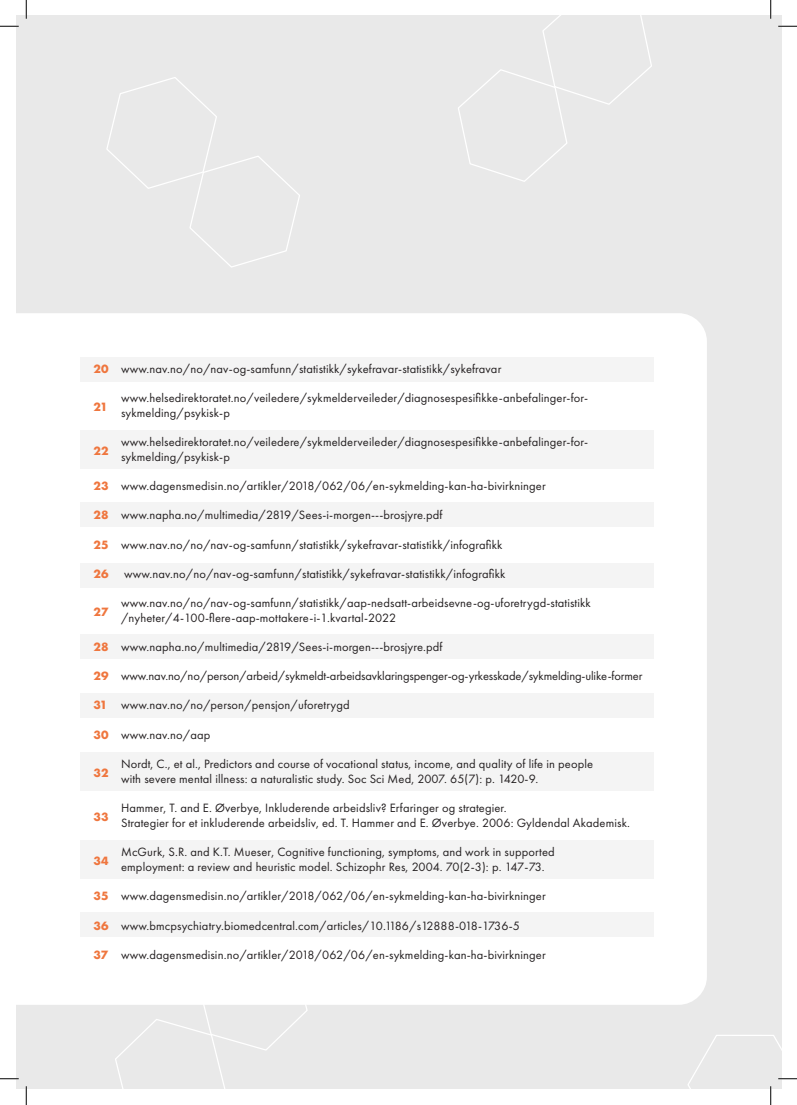
<style>
.page{position:relative;width:797px;height:1105px;background:#fff}
.page>*{position:absolute;margin:0;border:0;box-sizing:border-box;transform-origin:0 0}
.t1{font:12.5px/15px "Futura PT";letter-spacing:.01em;color:#231f20}
.t2{font:12.5px "Futura PT";letter-spacing:-.01em;color:#231f20}
.t3{font:700 12.5px "Futura PT";letter-spacing:.01em;color:#ef763e}
.s1{font-weight:700;color:#ef763e}
</style>
<div class="page">
<div style="left:16px;top:16px;width:765px;height:1073px;background:#e9e9e9"></div>
<div style="left:16px;top:313px;width:691px;height:692px;background:#fff"></div>
<svg style="left:106px;top:77px;width:194px;height:191px"></svg>
<svg style="left:458px;top:16px;width:194px;height:166px"></svg>
<svg style="left:114px;top:938px;width:194px;height:151px"></svg>
<div style="left:80px;top:358px;width:573px;height:24px;background:#f4f4f4"></div>
<div style="left:80px;top:502px;width:573px;height:25px;background:#f4f4f4"></div>
<div style="left:80px;top:563px;width:573px;height:24px;background:#f4f4f4"></div>
<div style="left:80px;top:635px;width:573px;height:24px;background:#f4f4f4"></div>
<div style="left:80px;top:694px;width:573px;height:24px;background:#f4f4f4"></div>
<div style="left:80px;top:912px;width:573px;height:25px;background:#f4f4f4"></div>
<div style="left:80px;top:430px;width:573px;height:39px;background:#f4f4f4"></div>
<div style="left:80px;top:753px;width:573px;height:38px;background:#f4f4f4"></div>
<div style="left:80px;top:840px;width:573px;height:39px;background:#f4f4f4"></div>
<svg style="left:0;top:25px;width:19px;height:2px"></svg>
<svg style="left:778px;top:25px;width:19px;height:2px"></svg>
<svg style="left:0;top:1078px;width:19px;height:1px"></svg>
<svg style="left:25px;top:0;width:2px;height:19px"></svg>
<svg style="left:25px;top:1086px;width:2px;height:19px"></svg>
<svg style="left:770px;top:0;width:1px;height:19px"></svg>
<svg style="left:688px;top:1034px;width:109px;height:71px"></svg>
<p class="t1" style="left:94px;top:361px;width:409px"><span class="s1">20</span> www.nav.no/no/nav-og-samfunn/statistikk/sykefravar-statistikk/sykefravar</p>
<p class="t3" style="left:94px;top:398px;width:16px">21</p>
<p class="t1" style="left:121px;top:390px;width:468px">www.helsedirektoratet.no/veiledere/sykmelderveileder/diagnosespesifikke-anbefalinger-for&shy;sykmelding/psykisk-p</p>
<p class="t3" style="left:94px;top:442px;width:17px">22</p>
<p class="t1" style="left:121px;top:434px;width:468px">www.helsedirektoratet.no/veiledere/sykmelderveileder/diagnosespesifikke-anbefalinger-for&shy;sykmelding/psykisk-p</p>
<p class="t1" style="left:94px;top:478px;width:453px"><span class="s1">23</span> www.dagensmedisin.no/artikler/2018/062/06/en-sykmelding-kan-ha-bivirkninger</p>
<p class="t1" style="left:94px;top:508px;width:350px"><span class="s1">28</span> www.napha.no/multimedia/2819/Sees-i-morgen---brosjyre.pdf</p>
<p class="t1" style="left:94px;top:537px;width:410px"><span class="s1">25</span> www.nav.no/no/nav-og-samfunn/statistikk/sykefravar-statistikk/infografikk</p>
<p class="t1" style="left:94px;top:566px;width:413px"><span class="s1">26</span> www.nav.no/no/nav-og-samfunn/statistikk/sykefravar-statistikk/infografikk</p>
<p class="t3" style="left:94px;top:603px;width:16px">27</p>
<p class="t1" style="left:121px;top:595px;width:471px">www.nav.no/no/nav-og-samfunn/statistikk/aap-nedsatt-arbeidsevne-og-uforetrygd-statistikk /nyheter/4-100-flere-aap-mottakere-i-1.kvartal-2022</p>
<p class="t1" style="left:94px;top:639px;width:350px"><span class="s1">28</span> www.napha.no/multimedia/2819/Sees-i-morgen---brosjyre.pdf</p>
<p class="t2" style="left:94px;top:669px;width:550px"><span class="s1">29</span> www.nav.no/no/person/arbeid/sykmeldt-arbeidsavklaringspenger-og-yrkesskade/sykmelding-ulike-former</p>
<p class="t1" style="left:94px;top:698px;width:258px"><span class="s1">31</span> www.nav.no/no/person/pensjon/uforetrygd</p>
<p class="t1" style="left:94px;top:727px;width:118px"><span class="s1">30</span> www.nav.no/aap</p>
<p class="t3" style="left:94px;top:764px;width:17px">32</p>
<p class="t1" style="left:121px;top:756px;width:473px">Nordt, C., et al., Predictors and course of vocational status, income, and quality of life in people with severe mental illness: a naturalistic study. Soc Sci Med, 2007. 65(7): p. 1420-9.</p>
<p class="t3" style="left:94px;top:808px;width:17px">33</p>
<p class="t1" style="left:121px;top:800px;width:510px">Hammer, T. and E. Øverbye, Inkluderende arbeidsliv? Erfaringer og strategier.<br>Strategier for et inkluderende arbeidsliv, ed. T. Hammer and E. Øverbye. 2006: Gyldendal Akademisk.</p>
<p class="t3" style="left:94px;top:853px;width:17px">34</p>
<p class="t1" style="left:121px;top:844px;width:435px">McGurk, S.R. and K.T. Mueser, Cognitive functioning, symptoms, and work in supported employment: a review and heuristic model. Schizophr Res, 2004. 70(2-3): p. 147-73.</p>
<p class="t1" style="left:94px;top:888px;width:453px"><span class="s1">35</span> www.dagensmedisin.no/artikler/2018/062/06/en-sykmelding-kan-ha-bivirkninger</p>
<p class="t1" style="left:94px;top:918px;width:428px"><span class="s1">36</span> www.bmcpsychiatry.biomedcentral.com/articles/10.1186/s12888-018-1736-5</p>
<p class="t1" style="left:94px;top:947px;width:453px"><span class="s1">37</span> www.dagensmedisin.no/artikler/2018/062/06/en-sykmelding-kan-ha-bivirkninger</p>
</div>
